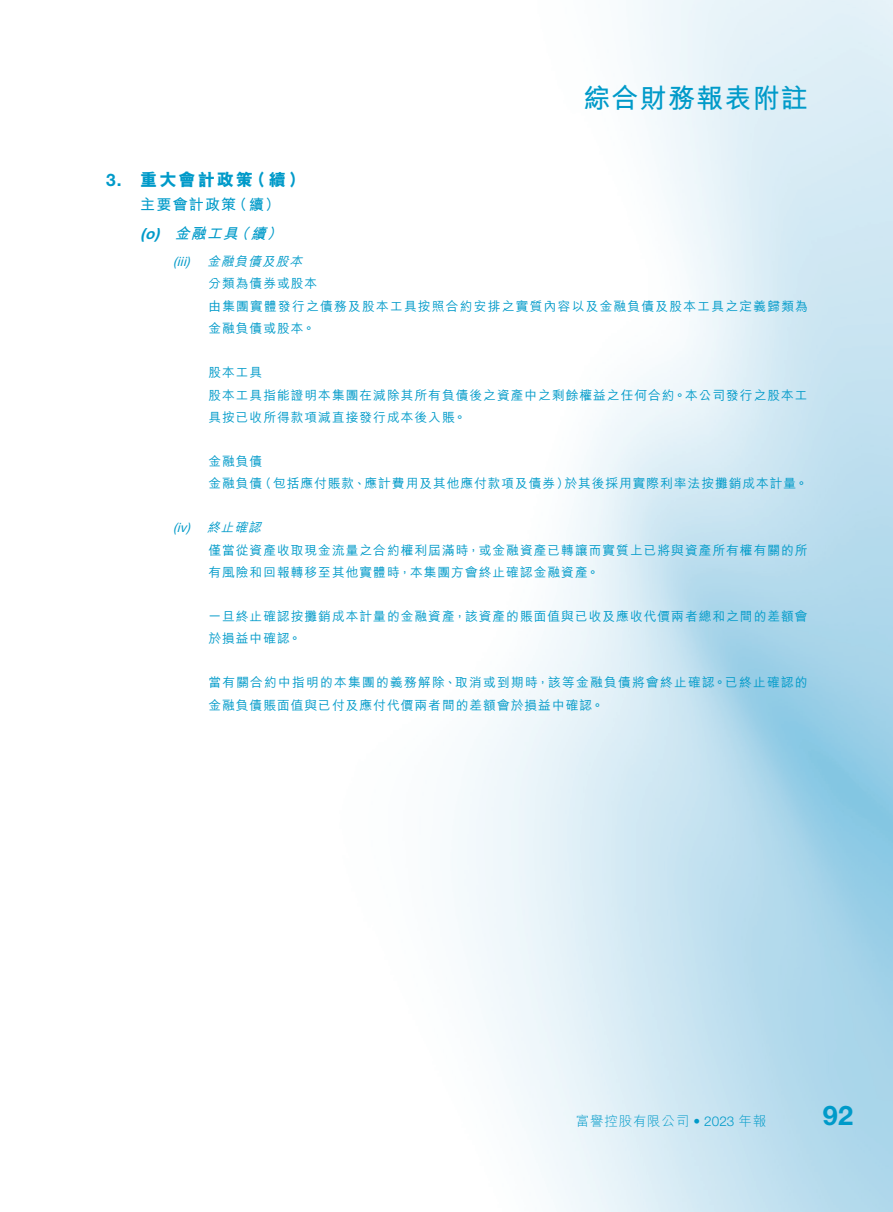
<style>
.page{position:relative;width:893px;height:1212px;background:#fff}
.page>*{position:absolute;margin:0;border:0;box-sizing:border-box;transform-origin:0 0}
.t1{font:700 27px "M Hei HK";letter-spacing:.045em;color:#009ac9}
.t2{font:700 27px "Helvetica Neue LT Std";color:#009ac9}
.t3{font:800 17.25px "M Hei HK";letter-spacing:.11em;color:#009ac9}
.t4{font:700 15px/29px "M Hei HK";letter-spacing:.08em;color:#009ac9}
.t5{font:300 13.5px "M Hei HK";letter-spacing:.055em;color:#009ac9}
.t6{font:500 12.75px/22.5px "M Hei HK";letter-spacing:.08em;color:#009ac9}
.t7{font:italic 500 12.75px "M Hei HK";color:#009ac9}
.t8{font:italic 12.75px "Helvetica Neue LT Std";color:#009ac9}
.s1{font-family:"Helvetica Neue LT Std";font-weight:700}
.s2{font-family:"Helvetica Neue LT Std";font-style:italic}
.s3{font-style:italic}
.s4{font-family:"Helvetica Neue LT Std"}
</style>
<div class="page">
<h1 class="t1" style="left:583px;top:78px;width:226px">綜合財務報表附註</h1>
<h2 class="t3" style="left:106px;top:170px;width:200px"><span class="s1">3.</span> 重大會計政策（續）</h2>
<p class="t4" style="left:140px;top:189px;width:148px">主要會計政策（續）<span class="s2">(o)</span> <span class="s3">金融工具（續）</span></p>
<p class="t8" style="left:173px;top:254px;width:18px">(iii)</p>
<p class="t7" style="left:207px;top:252px;width:101px">金融負債及股本</p>
<p class="t6" style="left:208px;top:271px;width:601px">分類為債券或股本<br>由集團實體發行之債務及股本工具按照合約安排之實質內容以及金融負債及股本工具之定義歸類為金融負債或股本。</p>
<p class="t6" style="left:208px;top:360px;width:601px">股本工具<br>股本工具指能證明本集團在減除其所有負債後之資產中之剩餘權益之任何合約。本公司發行之股本工具按已收所得款項減直接發行成本後入賬。</p>
<p class="t6" style="left:208px;top:449px;width:601px">金融負債<br>金融負債（包括應付賬款、應計費用及其他應付款項及債券）於其後採用實際利率法按攤銷成本計量。</p>
<p class="t8" style="left:173px;top:520px;width:19px">(iv)</p>
<p class="t7" style="left:207px;top:518px;width:60px">終止確認</p>
<p class="t6" style="left:208px;top:537px;width:601px">僅當從資產收取現金流量之合約權利屆滿時，或金融資產已轉讓而實質上已將與資產所有權有關的所有風險和回報轉移至其他實體時，本集團方會終止確認金融資產。</p>
<p class="t6" style="left:208px;top:604px;width:601px">一旦終止確認按攤銷成本計量的金融資產，該資產的賬面值與已收及應收代價兩者總和之間的差額會於損益中確認。</p>
<p class="t6" style="left:208px;top:670px;width:601px">當有關合約中指明的本集團的義務解除、取消或到期時，該等金融負債將會終止確認。已終止確認的金融負債賬面值與已付及應付代價兩者間的差額會於損益中確認。</p>
<p class="t5" style="left:576px;top:1114px;width:192px">富譽控股有限公司 <span class="s4">• 2023</span> 年報</p>
<h1 class="t2" style="left:823px;top:1099px;width:32px">92</h1>
</div>
